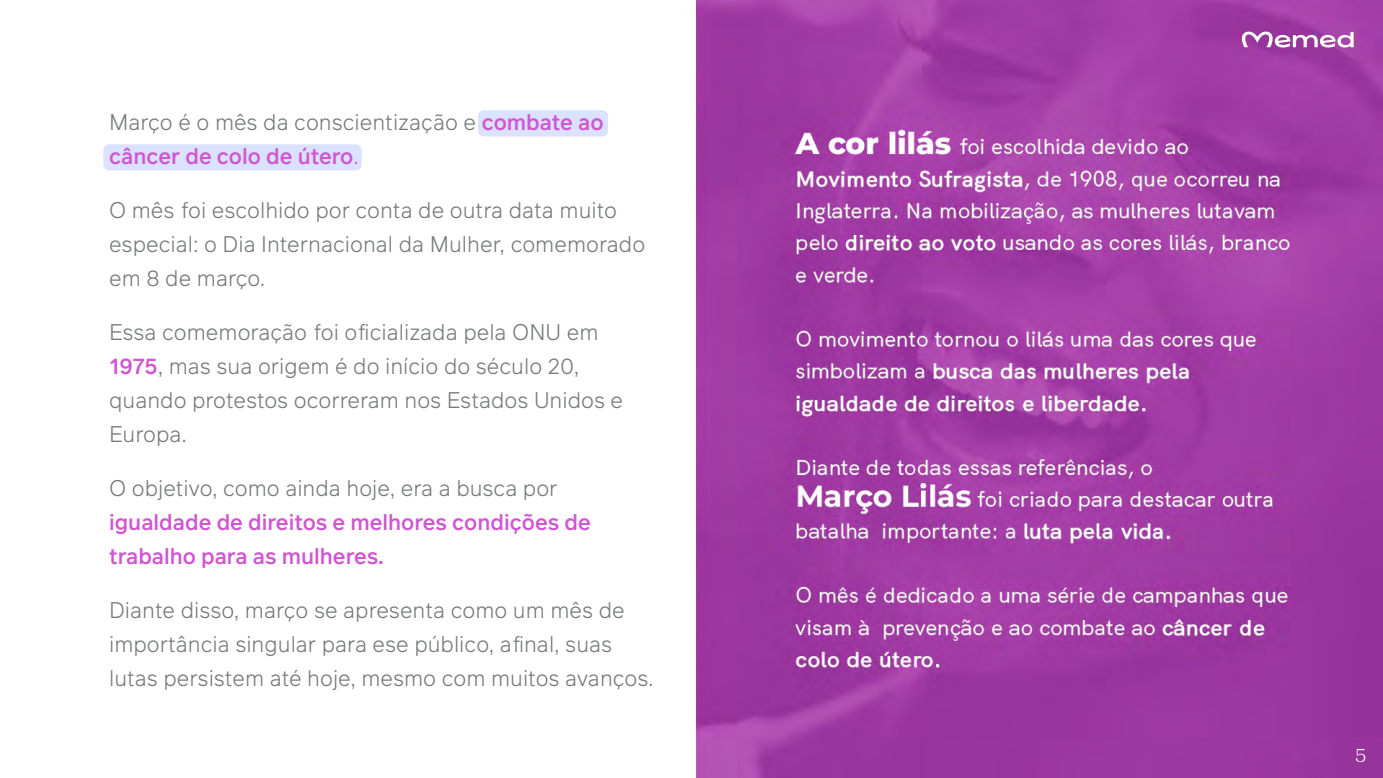
<style>
.page{position:relative;width:1383px;height:778px;background:#fff}
.page>*{position:absolute;margin:0;border:0;box-sizing:border-box;transform-origin:0 0}
.t1{font:300 22px/34px "Infra";color:#77797c}
.t2{font:500 22px/34px "Infra";color:#d056d2}
.t3{font:18px "Nib Pro";color:#fff}
.s1{font-weight:500;color:#d056d2}
.s2{color:#d056d2}
</style>
<div class="page">
<img style="left:696px;top:0;width:686px;height:778px">
<div style="left:478px;top:110px;width:130px;height:27px;background:#dbe2ff;border-radius:6px"></div>
<div style="left:103px;top:144px;width:259px;height:27px;background:#dbe2ff;border-radius:6px"></div>
<svg style="left:1236px;top:21px;width:123px;height:40px;background:#ab55ae"></svg>
<div style="left:1335px;top:743px;width:47px;height:35px;background:#97349b"></div>
<p class="t1" style="left:109px;top:105px;width:496px">Março é o mês da conscientização e <span class="s1">combate ao câncer de colo de útero</span><span class="s2">.</span></p>
<p class="t1" style="left:109px;top:193px;width:537px">O mês foi escolhido por conta de outra data muito especial: o Dia Internacional da Mulher, comemorado em 8 de março.</p>
<p class="t1" style="left:109px;top:315px;width:515px">Essa comemoração foi oficializada pela ONU em <span class="s1">1975</span>, mas sua origem é do início do século 20, quando protestos ocorreram nos Estados Unidos e Europa.</p>
<p class="t1" style="left:109px;top:471px;width:450px">O objetivo, como ainda hoje, era a busca por</p>
<p class="t2" style="left:109px;top:505px;width:483px">igualdade de direitos e melhores condições de trabalho para as mulheres.</p>
<p class="t1" style="left:109px;top:593px;width:546px">Diante disso, março se apresenta como um mês de importância singular para ese público, afinal, suas lutas persistem até hoje, mesmo com muitos avanços.</p>
<p class="t3" style="left:1355px;top:744px;width:12px">5</p>
</div>
